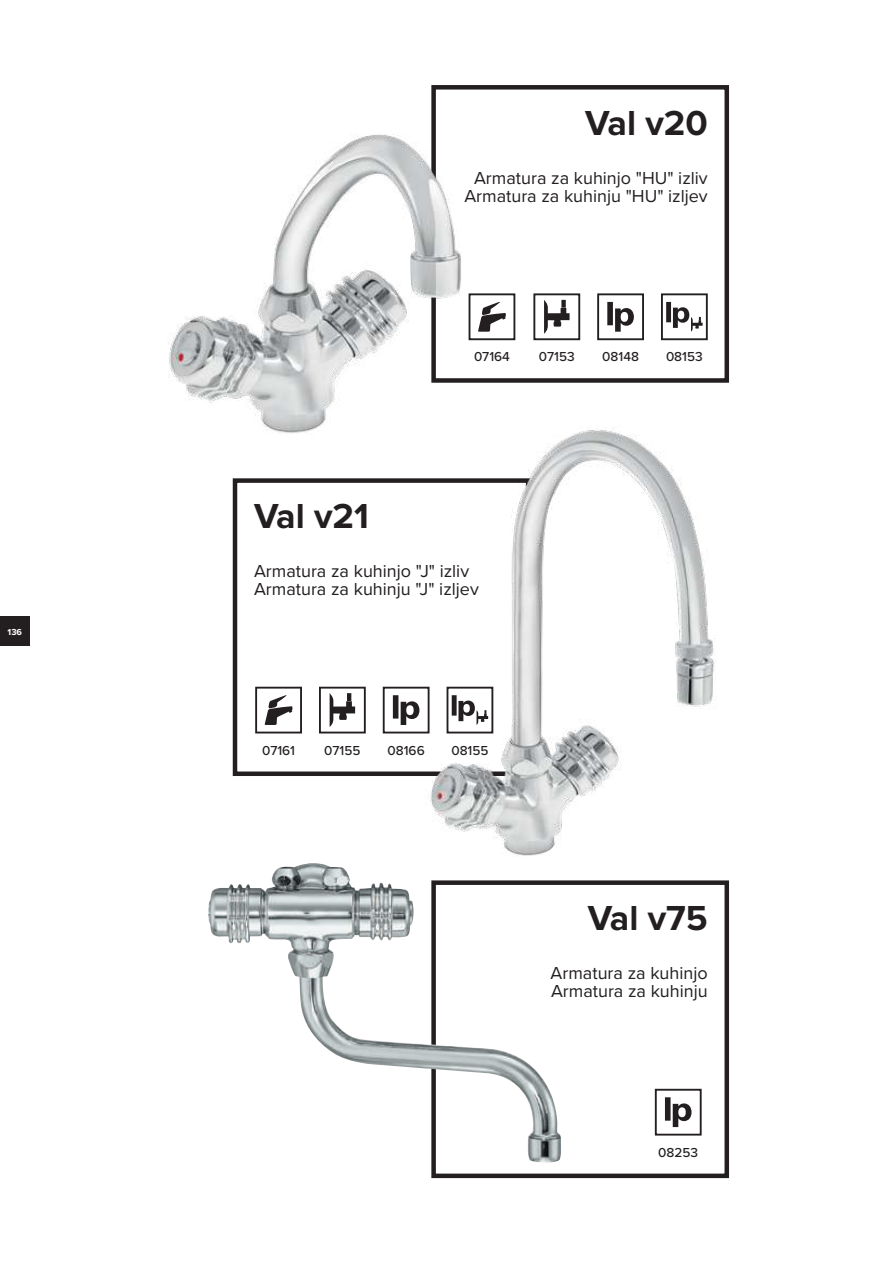
<style>
.page{position:relative;width:893px;height:1263px;background:#fff}
.page>*{position:absolute;margin:0;border:0;box-sizing:border-box;transform-origin:0 0}
.t1{font:700 36px "Proxima Nova";color:#231f20}
.t2{font:18px/18px "Proxima Nova";color:#231f20}
.t3{font:500 13.5px "Proxima Nova";color:#231f20}
.t4{font:700 9px "Proxima Nova";color:#fff}
</style>
<div class="page">
<div style="left:431px;top:880px;width:298px;height:298px;border:4px solid #231f20"></div>
<div style="left:431px;top:85px;width:298px;height:298px;border:4px solid #231f20"></div>
<img style="left:208px;top:863px;width:353px;height:299px">
<img style="left:311px;top:430px;width:418px;height:489px">
<img style="left:168px;top:85px;width:383px;height:423px">
<svg style="left:544px;top:300px;width:26px;height:34px"></svg>
<div style="left:533px;top:293px;width:47px;height:47px;border:2px solid #231f20"></div>
<svg style="left:330px;top:693px;width:25px;height:34px"></svg>
<div style="left:319px;top:687px;width:47px;height:46px;border:2px solid #231f20"></div>
<svg style="left:478px;top:302px;width:28px;height:30px"></svg>
<div style="left:469px;top:293px;width:46px;height:47px;border:2px solid #231f20"></div>
<svg style="left:265px;top:695px;width:27px;height:30px"></svg>
<div style="left:255px;top:687px;width:47px;height:46px;border:2px solid #231f20"></div>
<svg style="left:666px;top:302px;width:37px;height:30px"></svg>
<div style="left:661px;top:293px;width:47px;height:47px;border:2px solid #231f20"></div>
<svg style="left:452px;top:695px;width:36px;height:30px"></svg>
<div style="left:447px;top:687px;width:46px;height:46px;border:2px solid #231f20"></div>
<svg style="left:607px;top:302px;width:27px;height:30px"></svg>
<div style="left:597px;top:293px;width:47px;height:47px;border:2px solid #231f20"></div>
<svg style="left:393px;top:695px;width:26px;height:30px"></svg>
<div style="left:383px;top:687px;width:47px;height:46px;border:2px solid #231f20"></div>
<svg style="left:665px;top:1097px;width:26px;height:30px"></svg>
<div style="left:655px;top:1089px;width:47px;height:46px;border:2px solid #231f20"></div>
<div style="left:0;top:617px;width:30px;height:29px;background:#231f20"></div>
<p class="t4" style="left:8px;top:625px;width:16px">136</p>
<h1 class="t1" style="left:585px;top:96px;width:124px">Val v20</h1>
<p class="t2" style="left:464px;top:168px;width:245px;text-align:center">Armatura za kuhinjo "HU" izliv<br>Armatura za kuhinju "HU" izljev</p>
<p class="t3" style="left:474px;top:347px;width:37px">07164</p>
<p class="t3" style="left:539px;top:347px;width:37px">07153</p>
<p class="t3" style="left:602px;top:347px;width:38px">08148</p>
<p class="t3" style="left:666px;top:347px;width:38px">08153</p>
<h1 class="t1" style="left:254px;top:489px;width:116px">Val v21</h1>
<p class="t2" style="left:254px;top:561px;width:226px">Armatura za kuhinjo "J" izliv<br>Armatura za kuhinju "J" izljev</p>
<p class="t3" style="left:262px;top:740px;width:35px">07161</p>
<p class="t3" style="left:324px;top:740px;width:38px">07155</p>
<p class="t3" style="left:388px;top:740px;width:39px">08166</p>
<p class="t3" style="left:451px;top:740px;width:39px">08155</p>
<h1 class="t1" style="left:588px;top:891px;width:122px">Val v75</h1>
<p class="t2" style="left:551px;top:963px;width:159px">Armatura za kuhinjo<br>Armatura za kuhinju</p>
<p class="t3" style="left:658px;top:1142px;width:41px">08253</p>
</div>
